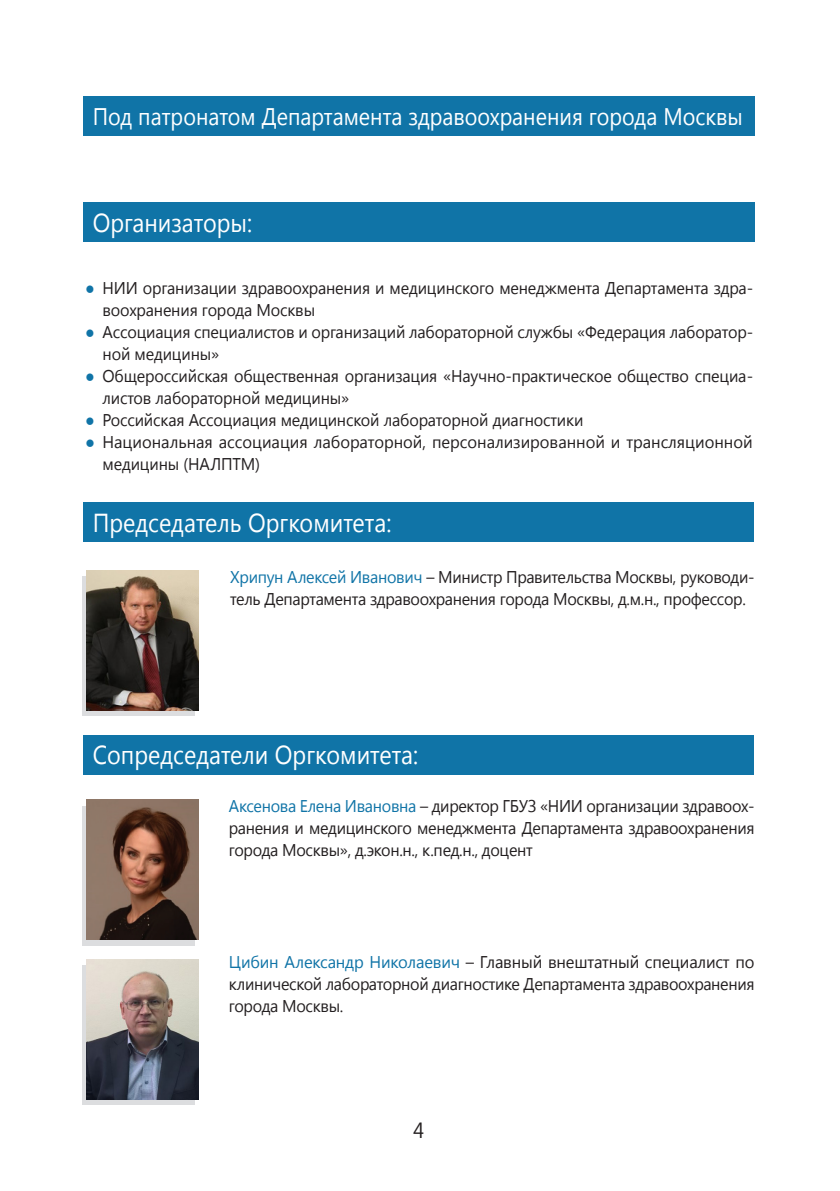
<style>
.page{position:relative;width:840px;height:1191px;background:#fff}
.page>*{position:absolute;margin:0;border:0;box-sizing:border-box;transform-origin:0 0}
.t1{font:26px "Segoe UI";color:#fff;scale:.9 1}
.t2{font:24px "Segoe UI";color:#fff;scale:.9 1}
.t3{font:22px "Segoe UI";color:#231f20;scale:.9 1}
.t4{font:17px/22px "Segoe UI";letter-spacing:-.01em;color:#231f20;scale:.95 1}
.t5{font:17px/22px "Segoe UI";letter-spacing:-.01em;color:#231f20;text-align:justify}
.s1{color:#1074a7}
</style>
<div class="page">
<div style="left:83px;top:96px;width:671px;height:40px;background:#1074a7"></div>
<div style="left:83px;top:202px;width:671px;height:40px;background:#1074a7"></div>
<div style="left:83px;top:502px;width:670px;height:40px;background:#1074a7"></div>
<div style="left:83px;top:735px;width:670px;height:39px;background:#1074a7"></div>
<div style="left:82px;top:576px;width:112px;height:139px;background:#dcdddf"></div>
<img style="left:86px;top:571px;width:112px;height:139px">
<div style="left:82px;top:806px;width:112px;height:139px;background:#dcdddf"></div>
<img style="left:86px;top:799px;width:112px;height:140px">
<div style="left:82px;top:965px;width:112px;height:139px;background:#dcdddf"></div>
<img style="left:86px;top:959px;width:112px;height:140px">
<h2 class="t2" style="left:93px;top:100px;width:723px">Под патронатом Департамента здравоохранения города Москвы</h2>
<h1 class="t1" style="left:93px;top:204px;width:179px">Организаторы:</h1>
<p class="t4" style="left:102px;top:277px;width:686px;text-indent:-18px"><span class="s1">●</span> НИИ организации здравоохранения и медицинского менеджмента Департамента здра&shy;воохранения города Москвы</p>
<p class="t4" style="left:102px;top:321px;width:686px;text-indent:-18px"><span class="s1">●</span> Ассоциация специалистов и организаций лабораторной службы «Федерация лаборатор&shy;ной медицины»</p>
<p class="t4" style="left:102px;top:365px;width:686px;text-indent:-18px"><span class="s1">●</span> Общероссийская общественная организация «Научно-практическое общество специа&shy;листов лабораторной медицины»</p>
<p class="t4" style="left:85px;top:409px;width:526px"><span class="s1">●</span> Российская Ассоциация медицинской лабораторной диагностики</p>
<p class="t5" style="left:102px;top:431px;width:651px;text-indent:-18px"><span class="s1">●</span> Национальная ассоциация лабораторной, персонализированной и трансляционной медицины (НАЛПТМ)</p>
<h1 class="t1" style="left:93px;top:504px;width:333px">Председатель Оргкомитета:</h1>
<p class="t4" style="left:230px;top:565px;width:553px"><span class="s1">Хрипун Алексей Иванович</span> – Министр Правительства Москвы, руководи&shy;тель Департамента здравоохранения города Москвы, д.м.н., профессор.</p>
<h1 class="t1" style="left:93px;top:737px;width:363px">Сопредседатели Оргкомитета:</h1>
<p class="t4" style="left:229px;top:793px;width:554px;text-align:justify"><span class="s1">Аксенова Елена Ивановна</span> – директор ГБУЗ «НИИ организации здравоох&shy;ранения и медицинского менеджмента Департамента здравоохранения города Москвы», д.экон.н., к.пед.н., доцент</p>
<p class="t5" style="left:229px;top:950px;width:527px"><span class="s1">Цибин Александр Николаевич</span> – Главный внештатный специалист по клинической лабораторной диагностике Департамента здравоохранения города Москвы.</p>
<p class="t3" style="left:413px;top:1115px;width:13px">4</p>
</div>
